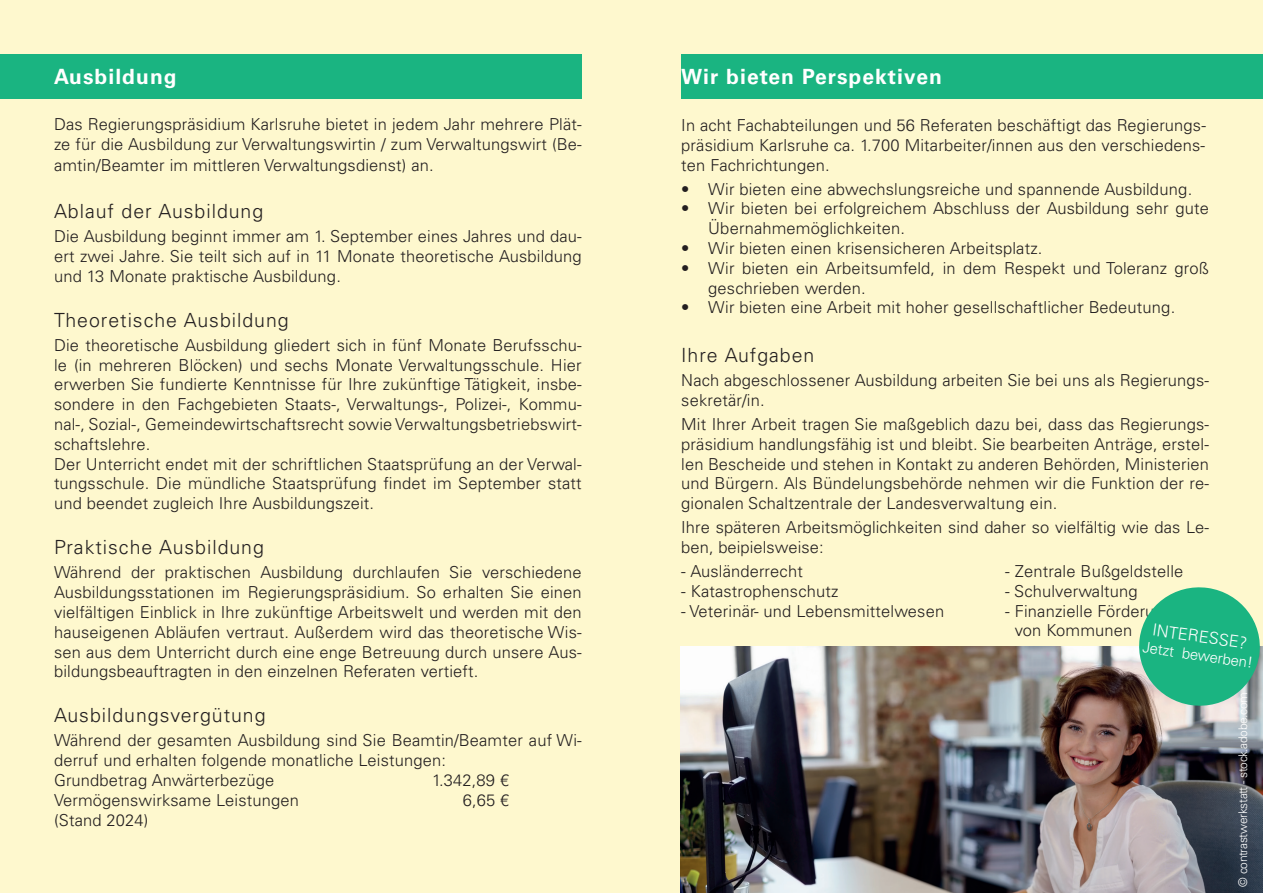
<style>
.page{position:relative;width:1263px;height:893px;background:#fef8ce}
.page>*{position:absolute;margin:0;border:0;box-sizing:border-box;transform-origin:0 0}
.t1{font:700 21px "Univers LT Pro 65";letter-spacing:.05em;color:#fff}
.t2{font:300 19.5px "Univers LT Pro 45";letter-spacing:.05em;color:#231f20}
.t3{font:300 16.5px/19.8px "Univers LT Pro 45";letter-spacing:.01em;color:#231f20}
.t4{font:300 16.5px "Univers LT Pro 45";color:#fff}
.t5{font:300 15px "Univers LT Pro 45";color:#fff}
.t6{font:300 12px "Univers LT Std";letter-spacing:-.03em;color:#fff}
</style>
<div class="page">
<div style="left:0;top:54px;width:582px;height:45px;background:#1ab481"></div>
<div style="left:681px;top:54px;width:582px;height:45px;background:#1ab481"></div>
<img style="left:680px;top:646px;width:583px;height:247px">
<svg style="left:1135px;top:587px;width:128px;height:123px;background:#50bb91"></svg>
<p class="t1" style="left:54px;top:64px;width:124px">Ausbildung</p>
<p class="t1" style="left:681px;top:64px;width:262px">Wir bieten Perspektiven</p>
<p class="t3" style="left:54px;top:114px;width:529px">Das Regierungspräsidium Karlsruhe bietet in jedem Jahr mehrere Plät&shy;ze für die Ausbildung zur Verwaltungswirtin / zum Verwaltungswirt (Be-</p>
<p class="t3" style="left:54px;top:156px;width:381px">amtin/Beamter im mittleren Verwaltungsdienst) an.</p>
<p class="t2" style="left:54px;top:199px;width:211px">Ablauf der Ausbildung</p>
<p class="t3" style="left:54px;top:226px;width:529px;text-align:justify">Die Ausbildung beginnt immer am 1. September eines Jahres und dau&shy;ert zwei Jahre. Sie teilt sich auf in 11 Monate theoretische Ausbildung und 13 Monate praktische Ausbildung.</p>
<p class="t2" style="left:54px;top:308px;width:236px">Theoretische Ausbildung</p>
<p class="t3" style="left:54px;top:335px;width:529px">Die theoretische Ausbildung gliedert sich in fünf Monate Berufsschu&shy;le (in mehreren Blöcken) und sechs Monate Verwaltungsschule. Hier erwerben Sie fundierte Kenntnisse für Ihre zukünftige Tätigkeit, insbe&shy;sondere in den Fachgebieten Staats-, Verwaltungs-, Polizei-, Kommu&shy;nal-, Sozial-, Gemeindewirtschaftsrecht sowie Verwaltungsbetriebswirt&shy;schaftslehre.<br>Der Unterricht endet mit der schriftlichen Staatsprüfung an der Verwal&shy;tungsschule. Die mündliche Staatsprüfung findet im September statt und beendet zugleich Ihre Ausbildungszeit.</p>
<p class="t2" style="left:54px;top:535px;width:211px">Praktische Ausbildung</p>
<p class="t3" style="left:54px;top:563px;width:529px;text-align:justify">Während der praktischen Ausbildung durchlaufen Sie verschiedene Ausbildungsstationen im Regierungspräsidium. So erhalten Sie einen vielfältigen Einblick in Ihre zukünftige Arbeitswelt und werden mit den hauseigenen Abläufen vertraut. Außerdem wird das theoretische Wis&shy;sen aus dem Unterricht durch eine enge Betreuung durch unsere Aus&shy;bildungsbeauftragten in den einzelnen Referaten vertieft.</p>
<p class="t2" style="left:54px;top:704px;width:213px">Ausbildungsvergütung</p>
<p class="t3" style="left:54px;top:731px;width:529px">Während der gesamten Ausbildung sind Sie Beamtin/Beamter auf Wi&shy;derruf und erhalten folgende monatliche Leistungen:<br>Grundbetrag Anwärterbezüge</p>
<p class="t3" style="left:432px;top:770px;width:79px">1.342,89 €</p>
<p class="t3" style="left:54px;top:790px;width:246px">Vermögenswirksame Leistungen</p>
<p class="t3" style="left:463px;top:790px;width:48px">6,65 €</p>
<p class="t3" style="left:54px;top:810px;width:96px">(Stand 2024)</p>
<p class="t3" style="left:681px;top:115px;width:526px;text-align:justify">In acht Fachabteilungen und 56 Referaten beschäftigt das Regierungs&shy;präsidium Karlsruhe ca. 1.700 Mitarbeiter/innen aus den verschiedens&shy;ten Fachrichtungen.</p>
<p class="t3" style="left:681px;top:179px;width:512px">• Wir bieten eine abwechslungsreiche und spannende Ausbildung.</p>
<p class="t3" style="left:708px;top:199px;width:502px;text-indent:-27px">• Wir bieten bei erfolgreichem Abschluss der Ausbildung sehr gute<br>Übernahmemöglichkeiten.</p>
<p class="t3" style="left:681px;top:238px;width:363px">• Wir bieten einen krisensicheren Arbeitsplatz.</p>
<p class="t3" style="left:708px;top:258px;width:502px;text-indent:-27px">• Wir bieten ein Arbeitsumfeld, in dem Respekt und Toleranz groß geschrieben werden.</p>
<p class="t3" style="left:681px;top:298px;width:496px">• Wir bieten eine Arbeit mit hoher gesellschaftlicher Bedeutung.</p>
<p class="t2" style="left:681px;top:343px;width:135px">Ihre Aufgaben</p>
<p class="t3" style="left:681px;top:370px;width:529px">Nach abgeschlossener Ausbildung arbeiten Sie bei uns als Regierungs&shy;sekretär/in.</p>
<p class="t3" style="left:681px;top:414px;width:529px;text-align:justify">Mit Ihrer Arbeit tragen Sie maßgeblich dazu bei, dass das Regierungs&shy;präsidium handlungsfähig ist und bleibt. Sie bearbeiten Anträge, erstel&shy;len Bescheide und stehen in Kontakt zu anderen Behörden, Ministerien und Bürgern. Als Bündelungsbehörde nehmen wir die Funktion der re&shy;gionalen Schaltzentrale der Landesverwaltung ein.</p>
<p class="t3" style="left:681px;top:517px;width:529px">Ihre späteren Arbeitsmöglichkeiten sind daher so vielfältig wie das Le&shy;ben, beipielsweise:</p>
<p class="t3" style="left:681px;top:561px;width:123px">- Ausländerrecht</p>
<p class="t3" style="left:1005px;top:561px;width:180px">- Zentrale Bußgeldstelle</p>
<p class="t3" style="left:681px;top:581px;width:159px">- Katastrophenschutz</p>
<p class="t3" style="left:1005px;top:581px;width:134px">- Schulverwaltung</p>
<p class="t3" style="left:681px;top:601px;width:264px">- Veterinär- und Lebensmittelwesen</p>
<p class="t3" style="left:1015px;top:601px;width:160px;text-indent:-10px">- Finanzielle Förderung von Kommunen</p>
<p class="t4" style="left:1154px;top:620px;width:97px;rotate:8deg">INTERESSE?</p>
<p class="t5" style="left:1144px;top:638px;width:113px;rotate:8deg">Jetzt bewerben!</p>
<p class="t6" style="left:1236px;top:887px;width:196px;rotate:-90deg">© contrastwerkstatt - stock.adobe.com</p>
</div>
